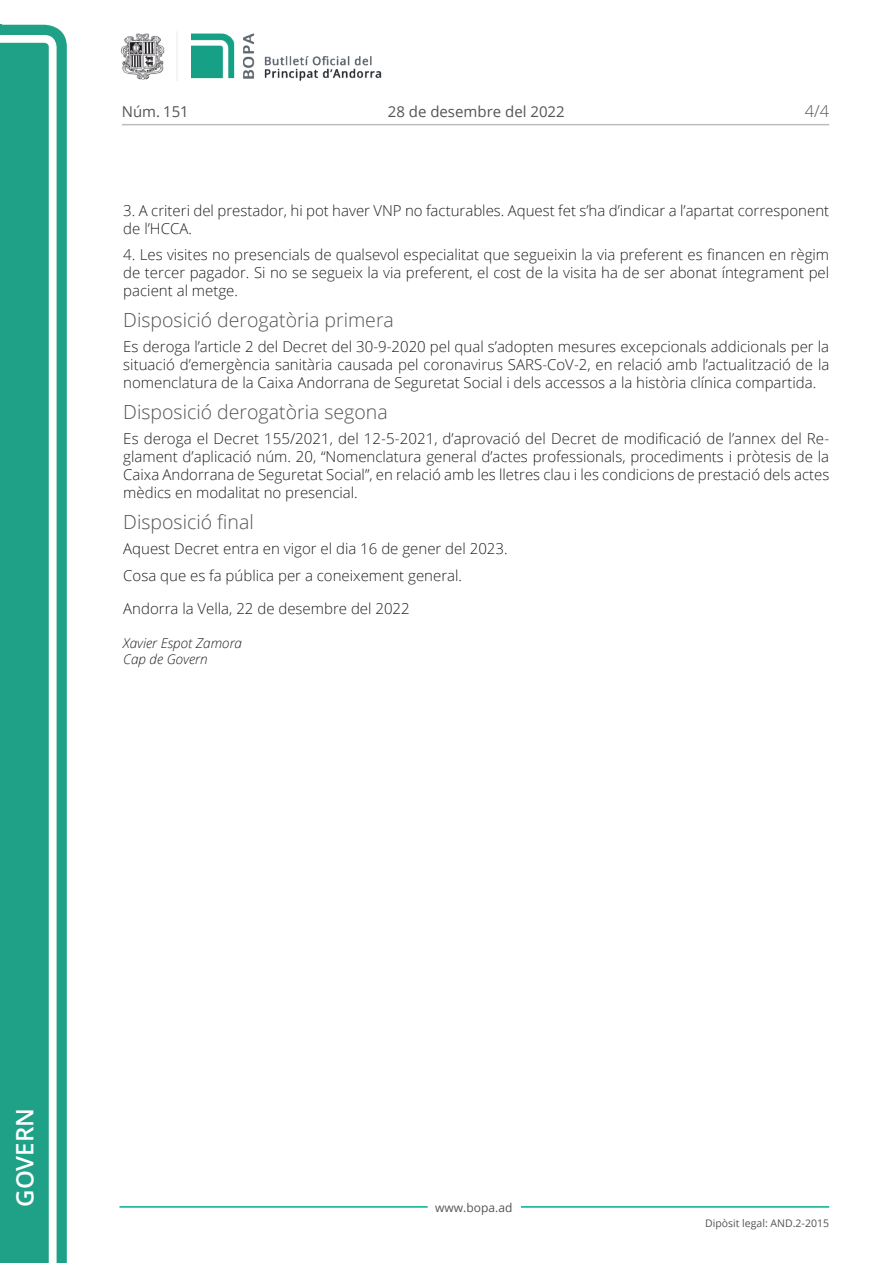
<style>
.page{position:relative;width:893px;height:1263px;background:#fff}
.page>*{position:absolute;margin:0;border:0;box-sizing:border-box;transform-origin:0 0}
.t1{font:600 24px "Open Sans";color:#fff}
.Titol_5{font:300 19.5px "Open Sans";color:#545454}
.t2{font:300 16.5px "Open Sans";color:#545454}
.Body_text{font:300 15px/18px "Open Sans";color:#231f20;text-align:justify}
.Data{font:300 15px "Open Sans";color:#231f20}
.t3{font:15px "Open Sans";color:#545454}
.signatura{font:italic 300 13.5px/16.5px "Open Sans";color:#231f20}
.t4{font:12px "Open Sans";color:#545454}
.t5{font:10.5px "Open Sans";color:#545454}
</style>
<div class="page">
<svg style="left:0;top:25px;width:67px;height:1238px;fill:#1ea187"></svg>
<div style="left:0;top:43px;width:49px;height:1220px;background:#1ea187"></div>
<img style="left:122px;top:32px;width:260px;height:49px">
<hr style="left:119px;top:1206px;width:309px;height:2px;background:#00ae91">
<hr style="left:521px;top:1206px;width:308px;height:2px;background:#00ae91">
<hr style="left:122px;top:124px;width:707px;height:1px;background:#bcbdc0">
<p class="t3" style="left:122px;top:102px;width:68px">Núm. 151</p>
<p class="t3" style="left:388px;top:102px;width:178px">28 de desembre del 2022</p>
<p class="t2" style="left:805px;top:100px;width:26px">4/4</p>
<p class="Body_text" style="left:123px;top:201px;width:707px">3. A criteri del prestador, hi pot haver VNP no facturables. Aquest fet s’ha d’indicar a l’apartat corresponent de l’HCCA.</p>
<p class="Body_text" style="left:123px;top:245px;width:707px">4. Les visites no presencials de qualsevol especialitat que segueixin la via preferent es financen en règim de tercer pagador. Si no se segueix la via preferent, el cost de la visita ha de ser abonat íntegrament pel pacient al metge.</p>
<p class="Titol_5" style="left:123px;top:307px;width:272px">Disposició derogatòria primera</p>
<p class="Body_text" style="left:123px;top:337px;width:708px">Es deroga l’article 2 del Decret del 30-9-2020 pel qual s’adopten mesures excepcionals addicionals per la situació d’emergència sanitària causada pel coronavirus SARS-CoV-2, en relació amb l’actualització de la nomenclatura de la Caixa Andorrana de Seguretat Social i dels accessos a la història clínica compartida.</p>
<p class="Titol_5" style="left:123px;top:399px;width:266px">Disposició derogatòria segona</p>
<p class="Body_text" style="left:123px;top:429px;width:707px">Es deroga el Decret 155/2021, del 12-5-2021, d’aprovació del Decret de modificació de l’annex del Re&shy;glament d’aplicació núm. 20, “Nomenclatura general d’actes professionals, procediments i pròtesis de la Caixa Andorrana de Seguretat Social”, en relació amb les lletres clau i les condicions de prestació dels actes mèdics en modalitat no presencial.</p>
<p class="Titol_5" style="left:123px;top:509px;width:132px">Disposició final</p>
<p class="Body_text" style="left:123px;top:539px;width:386px">Aquest Decret entra en vigor el dia 16 de gener del 2023.</p>
<p class="Body_text" style="left:123px;top:566px;width:340px">Cosa que es fa pública per a coneixement general.</p>
<p class="Data" style="left:123px;top:598px;width:288px">Andorra la Vella, 22 de desembre del 2022</p>
<p class="signatura" style="left:123px;top:634px;width:120px">Xavier Espot Zamora<br>Cap de Govern</p>
<h1 class="t1" style="left:8px;top:1207px;width:100px;rotate:-90deg">Govern</h1>
<p class="t4" style="left:435px;top:1199px;width:79px">www.bopa.ad</p>
<p class="t5" style="left:705px;top:1216px;width:125px">Dipòsit legal: AND.2-2015</p>
</div>
